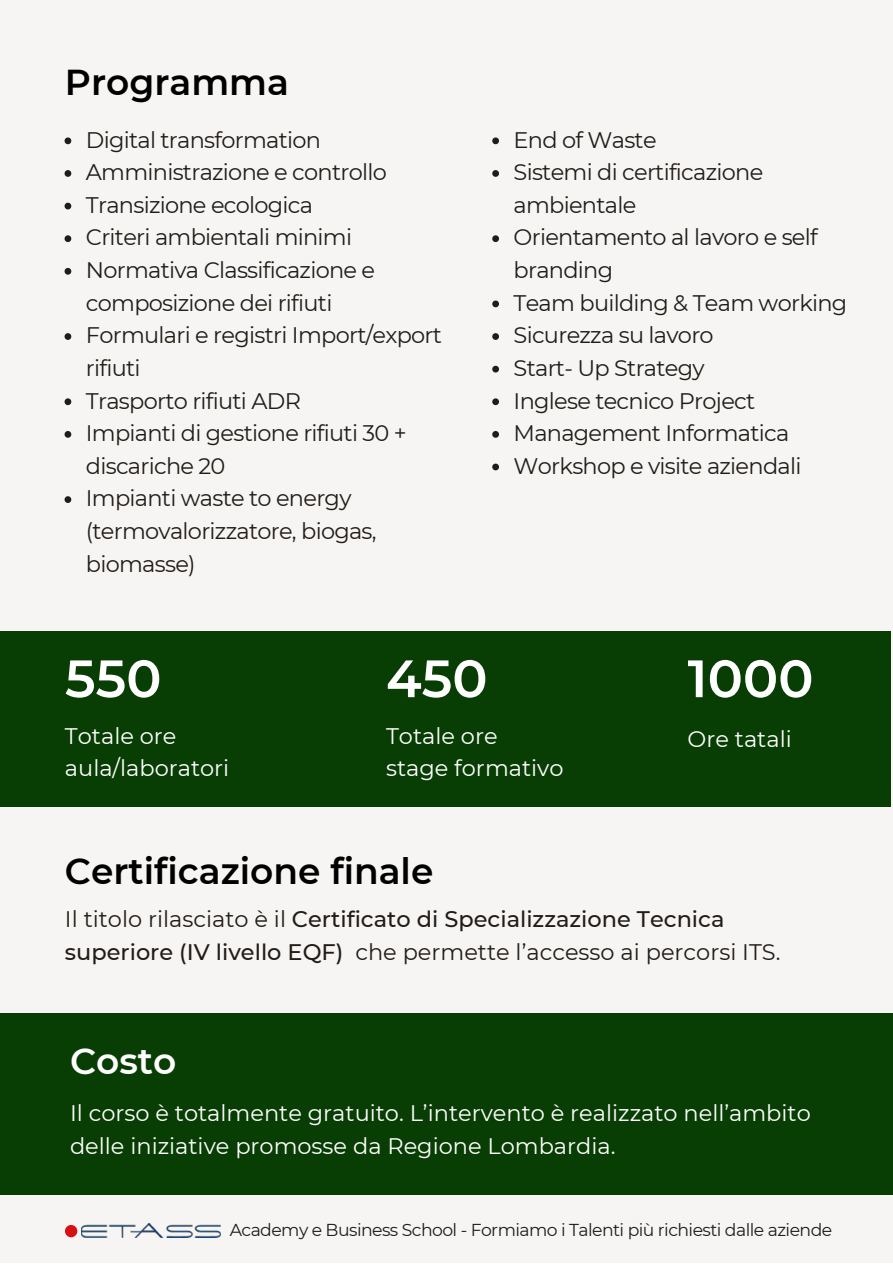
<style>
.page{position:relative;width:893px;height:1264px;background:#fff}
.page>*{position:absolute;margin:0;border:0;box-sizing:border-box;transform-origin:0 0}
.t1{font:600 52.5px "Montserrat";color:#fff}
.t2{font:600 36px "Montserrat";color:#000}
.t3{font:600 36px "Montserrat";color:#fff}
.t4{font:22.5px/32.5px "Montserrat";letter-spacing:-.03em;color:#221c17}
.t5{font:22.5px/32.5px "Montserrat";color:#fff}
.t6{font:500 22.5px/32.5px "Montserrat";color:#221c17}
.t7{font:17.25px "Montserrat";letter-spacing:-.03em;color:#221c17}
.s1{font-weight:400}
</style>
<div class="page">
<div style="left:0;top:0;width:892px;height:1262px;background:#f6f5f3"></div>
<img style="left:82px;top:1223px;width:138px;height:13px">
<div style="left:65px;top:1224px;width:12px;height:13px;background:#d61114;border-radius:50%"></div>
<svg style="left:65px;top:137px;width:6px;height:7px"></svg>
<svg style="left:65px;top:170px;width:6px;height:7px"></svg>
<svg style="left:65px;top:203px;width:6px;height:6px"></svg>
<svg style="left:65px;top:235px;width:6px;height:7px"></svg>
<svg style="left:65px;top:268px;width:6px;height:7px"></svg>
<svg style="left:65px;top:333px;width:6px;height:7px"></svg>
<svg style="left:65px;top:398px;width:6px;height:7px"></svg>
<svg style="left:65px;top:431px;width:6px;height:7px"></svg>
<svg style="left:65px;top:496px;width:6px;height:7px"></svg>
<div style="left:0;top:1013px;width:892px;height:181px;background:#083e04"></div>
<svg style="left:492px;top:137px;width:7px;height:7px"></svg>
<svg style="left:492px;top:170px;width:7px;height:7px"></svg>
<svg style="left:492px;top:235px;width:7px;height:7px"></svg>
<svg style="left:492px;top:300px;width:7px;height:7px"></svg>
<svg style="left:492px;top:333px;width:7px;height:7px"></svg>
<svg style="left:492px;top:366px;width:7px;height:6px"></svg>
<svg style="left:492px;top:398px;width:7px;height:7px"></svg>
<svg style="left:492px;top:431px;width:7px;height:7px"></svg>
<svg style="left:492px;top:463px;width:7px;height:7px"></svg>
<div style="left:0;top:631px;width:890px;height:175px;background:#083e04"></div>
<h2 class="t2" style="left:65px;top:60px;width:225px">Programma</h2>
<p class="t4" style="left:86px;top:123px;width:357px">Digital transformation<br>Amministrazione e controllo<br>Transizione ecologica<br>Criteri ambientali minimi<br>Normativa Classificazione e composizione dei rifiuti<br>Formulari e registri Import/export rifiuti<br>Trasporto rifiuti ADR<br>Impianti di gestione rifiuti 30 + discariche 20<br>Impianti waste to energy (termovalorizzatore, biogas, biomasse)</p>
<p class="t4" style="left:513px;top:123px;width:335px">End of Waste<br>Sistemi di certificazione ambientale<br>Orientamento al lavoro e self branding<br>Team building &amp; Team working<br>Sicurezza su lavoro<br>Start- Up Strategy<br>Inglese tecnico Project<br>Management Informatica<br>Workshop e visite aziendali</p>
<h1 class="t1" style="left:65px;top:646px;width:98px">550</h1>
<p class="t5" style="left:65px;top:719px;width:166px">Totale ore aula/laboratori</p>
<h1 class="t1" style="left:386px;top:646px;width:103px">450</h1>
<p class="t5" style="left:386px;top:719px;width:179px">Totale ore stage formativo</p>
<h2 class="t2" style="left:65px;top:849px;width:370px">Certificazione finale</h2>
<h1 class="t1" style="left:687px;top:646px;width:127px">1000</h1>
<p class="t5" style="left:687px;top:722px;width:106px">Ore tatali</p>
<p class="t6" style="left:65px;top:902px;width:717px"><span class="s1">Il titolo rilasciato è il</span> Certificato di Specializzazione Tecnica superiore (IV livello EQF) <span class="s1">che permette l’accesso ai percorsi ITS.</span></p>
<h2 class="t3" style="left:70px;top:1039px;width:108px">Costo</h2>
<p class="t5" style="left:70px;top:1096px;width:742px">Il corso è totalmente gratuito. L’intervento è realizzato nell’ambito delle iniziative promosse da Regione Lombardia.</p>
<p class="t7" style="left:230px;top:1219px;width:604px">Academy e Business School - Formiamo i Talenti più richiesti dalle aziende</p>
</div>
